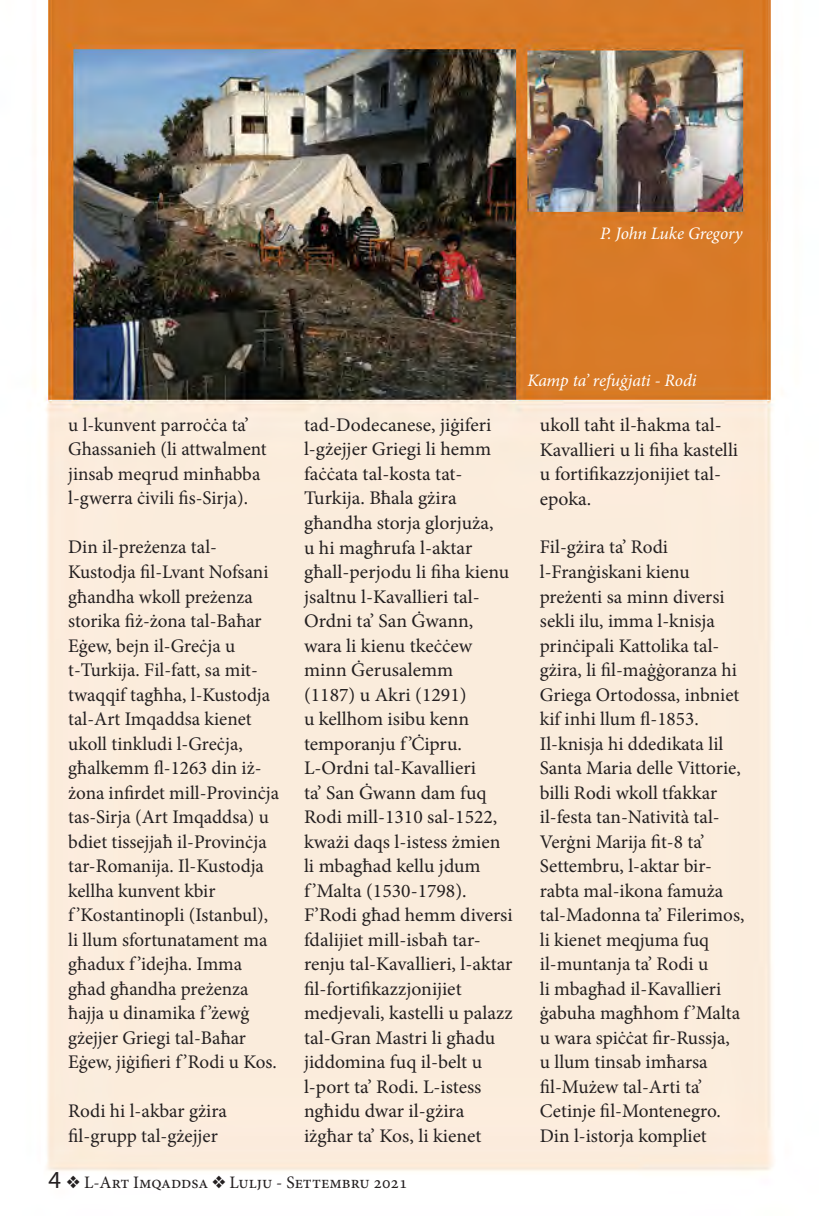
<style>
.page{position:relative;width:819px;height:1216px;background:#fff}
.page>*{position:absolute;margin:0;border:0;box-sizing:border-box;transform-origin:0 0}
.t1{font:19.25px/24.5px "Minion Pro";color:#231f20}
.t2{font:italic 17.5px "Minion Pro";letter-spacing:-.01em;color:#fff}
.t3{font:17.5px "Minion Pro";color:#231f20}
.s1{font-family:"Myriad Pro";font-size:24.5px}
</style>
<div class="page">
<img style="left:44px;top:0;width:730px;height:1172px">
<p class="t2" style="left:600px;top:221px;width:144px">P. John Luke Gregory</p>
<p class="t1" style="left:68px;top:412px;width:200px">u l-kunvent parroċċa ta’<br>Ghassanieh (li attwalment jinsab meqrud minħabba l-gwerra ċivili fis-Sirja).</p>
<p class="t1" style="left:68px;top:535px;width:212px">Din il-preżenza tal-<br>Kustodja fil-Lvant Nofsani għandha wkoll preżenza storika fiż-żona tal-Baħar<br>Eġew, bejn il-Greċja u t-Turkija. Fil-fatt, sa mit&shy;twaqqif tagħha, l-Kustodja tal-Art Imqaddsa kienet ukoll tinkludi l-Greċja, għalkemm fl-1263 din iż&shy;żona infirdet mill-Provinċja tas-Sirja (Art Imqaddsa) u bdiet tissejjaħ il-Provinċja tar-Romanija. Il-Kustodja kellha kunvent kbir<br>f ’Kostantinopli (Istanbul), li llum sfortunatament ma għadux f ’idejha. Imma għad għandha preżenza ħajja u dinamika f ’żewġ gżejjer Griegi tal-Baħar<br>Eġew, jiġifieri f ’Rodi u Kos.</p>
<p class="t1" style="left:68px;top:1098px;width:160px">Rodi hi l-akbar gżira fil-grupp tal-gżejjer</p>
<p class="t2" style="left:527px;top:368px;width:171px">Kamp ta’ refuġjati - Rodi</p>
<p class="t1" style="left:304px;top:412px;width:210px">tad-Dodecanese, jiġiferi l-gżejjer Griegi li hemm faċċata tal-kosta tat-<br>Turkija. Bħala gżira għandha storja glorjuża,<br>u hi magħrufa l-aktar għall-perjodu li fiha kienu jsaltnu l-Kavallieri tal-<br>Ordni ta’ San Ġwann, wara li kienu tkeċċew minn Ġerusalemm<br>(1187) u Akri (1291)<br>u kellhom isibu kenn temporanju f ’Ċipru.<br>L-Ordni tal-Kavallieri<br>ta’ San Ġwann dam fuq<br>Rodi mill-1310 sal-1522, kważi daqs l-istess żmien li mbagħad kellu jdum<br>f ’Malta (1530-1798).<br>F’Rodi għad hemm diversi fdalijiet mill-isbaħ tar&shy;renju tal-Kavallieri, l-aktar fil-fortifikazzjonijiet medjevali, kastelli u palazz tal-Gran Mastri li għadu jiddomina fuq il-belt u l-port ta’ Rodi. L-istess ngħidu dwar il-gżira iżgħar ta’ Kos, li kienet</p>
<p class="t1" style="left:539px;top:413px;width:200px">ukoll taħt il-ħakma tal-<br>Kavallieri u li fiha kastelli u fortifikazzjonijiet tal&shy;epoka.</p>
<p class="t1" style="left:539px;top:535px;width:206px">Fil-gżira ta’ Rodi l-Franġiskani kienu preżenti sa minn diversi sekli ilu, imma l-knisja prinċipali Kattolika tal&shy;gżira, li fil-maġġoranza hi<br>Griega Ortodossa, inbniet kif inhi llum fl-1853.<br>Il-knisja hi ddedikata lil<br>Santa Maria delle Vittorie, billi Rodi wkoll tfakkar il-festa tan-Natività tal-<br>Verġni Marija fit-8 ta’<br>Settembru, l-aktar bir&shy;rabta mal-ikona famuża tal-Madonna ta’ Filerimos, li kienet meqjuma fuq il-muntanja ta’ Rodi u<br>li mbagħad il-Kavallieri ġabuha magħhom f ’Malta u wara spiċċat fir-Russja, u llum tinsab imħarsa fil-Mużew tal-Arti ta’<br>Cetinje fil-Montenegro.<br>Din l-istorja kompliet</p>
<p class="t3" style="left:48px;top:1170px;width:361px"><span class="s1">4</span> ❖ L-Art Imqaddsa ❖ Lulju - Settembru 2021</p>
</div>
